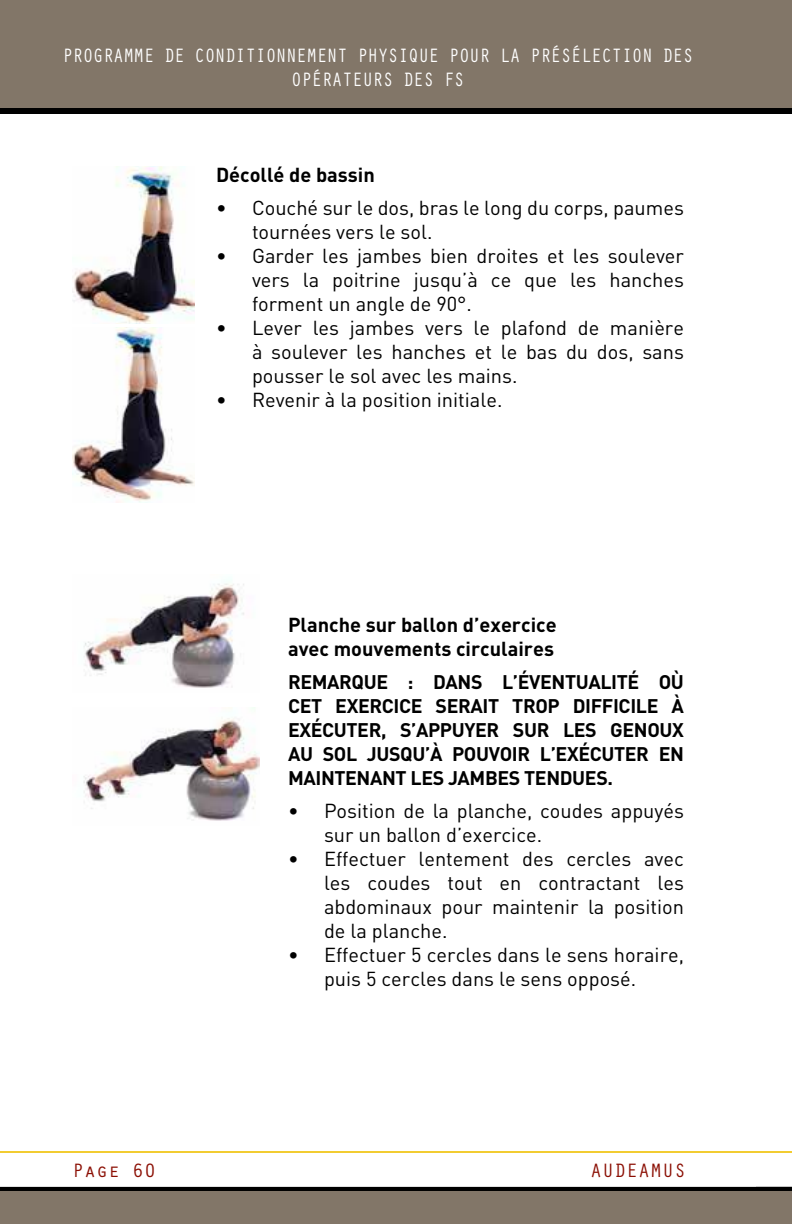
<style>
.page{position:relative;width:792px;height:1224px;background:#fff}
.page>*{position:absolute;margin:0;border:0;box-sizing:border-box;transform-origin:0 0}
.t1{font:20px/24px "DIN";color:#000;text-align:justify}
.t2{font:20px/24px "Orator Std";letter-spacing:-.035em;color:#fff;text-align:center;scale:.9 1}
.t3{font:700 20px/24px "DIN";color:#000}
.t4{font:20px "Orator Std";color:#8b0f04}
.t5{font:700 19.6px/24px "DIN";letter-spacing:-.02em;color:#000;text-align:justify}
</style>
<div class="page">
<div style="left:0;top:108px;width:792px;height:6px;background:#000"></div>
<div style="left:0;top:1187px;width:792px;height:8px;background:#000"></div>
<div style="left:0;top:0;width:792px;height:108px;background:#827668"></div>
<div style="left:0;top:1191px;width:792px;height:33px;background:#827668"></div>
<hr style="left:0;top:1151px;width:792px;height:2px;background:#f2cc31">
<img style="left:72px;top:166px;width:122px;height:157px">
<img style="left:72px;top:328px;width:122px;height:174px">
<img style="left:83px;top:583px;width:161px;height:105px">
<img style="left:83px;top:707px;width:177px;height:114px">
<p class="t2" style="left:62px;top:43px;width:703px">PROGRAMME DE CONDITIONNEMENT PHYSIQUE POUR LA PRÉSÉLECTION DES<br>OPÉRATEURS DES FS</p>
<p class="t3" style="left:216px;top:162px;width:160px">Décollé de bassin</p>
<p class="t1" style="left:252px;top:196px;width:433px;text-indent:-36px">• Couché sur le dos, bras le long du corps, paumes tournées vers le sol.</p>
<p class="t1" style="left:252px;top:244px;width:434px;text-indent:-36px">• Garder les jambes bien droites et les soulever vers la poitrine jusqu’à ce que les hanches forment un angle de 90°.</p>
<p class="t1" style="left:252px;top:316px;width:433px;text-indent:-36px">• Lever les jambes vers le plafond de manière à soulever les hanches et le bas du dos, sans pousser le sol avec les mains.</p>
<p class="t1" style="left:216px;top:388px;width:288px">• Revenir à la position initiale.</p>
<p class="t3" style="left:288px;top:612px;width:270px">Planche sur ballon d’exercice avec mouvements circulaires</p>
<p class="t5" style="left:288px;top:669px;width:398px">REMARQUE : DANS L’ÉVENTUALITÉ OÙ CET EXERCICE SERAIT TROP DIFFICILE À EXÉCUTER, S’APPUYER SUR LES GENOUX AU SOL JUSQU’À POUVOIR L’EXÉCUTER EN MAINTENANT LES JAMBES TENDUES.</p>
<p class="t1" style="left:324px;top:799px;width:361px;text-indent:-36px">• Position de la planche, coudes appuyés sur un ballon d’exercice.</p>
<p class="t1" style="left:324px;top:847px;width:362px;text-indent:-36px">• Effectuer lentement des cercles avec les coudes tout en contractant les abdominaux pour maintenir la position de la planche.</p>
<p class="t1" style="left:288px;top:943px;width:398px;text-align:center">• Effectuer 5 cercles dans le sens horaire, puis 5 cercles dans le sens opposé.</p>
<p class="t4" style="left:72px;top:1156px;width:85px">Page 60</p>
<p class="t4" style="left:590px;top:1156px;width:97px">AUDEAMUS</p>
</div>
